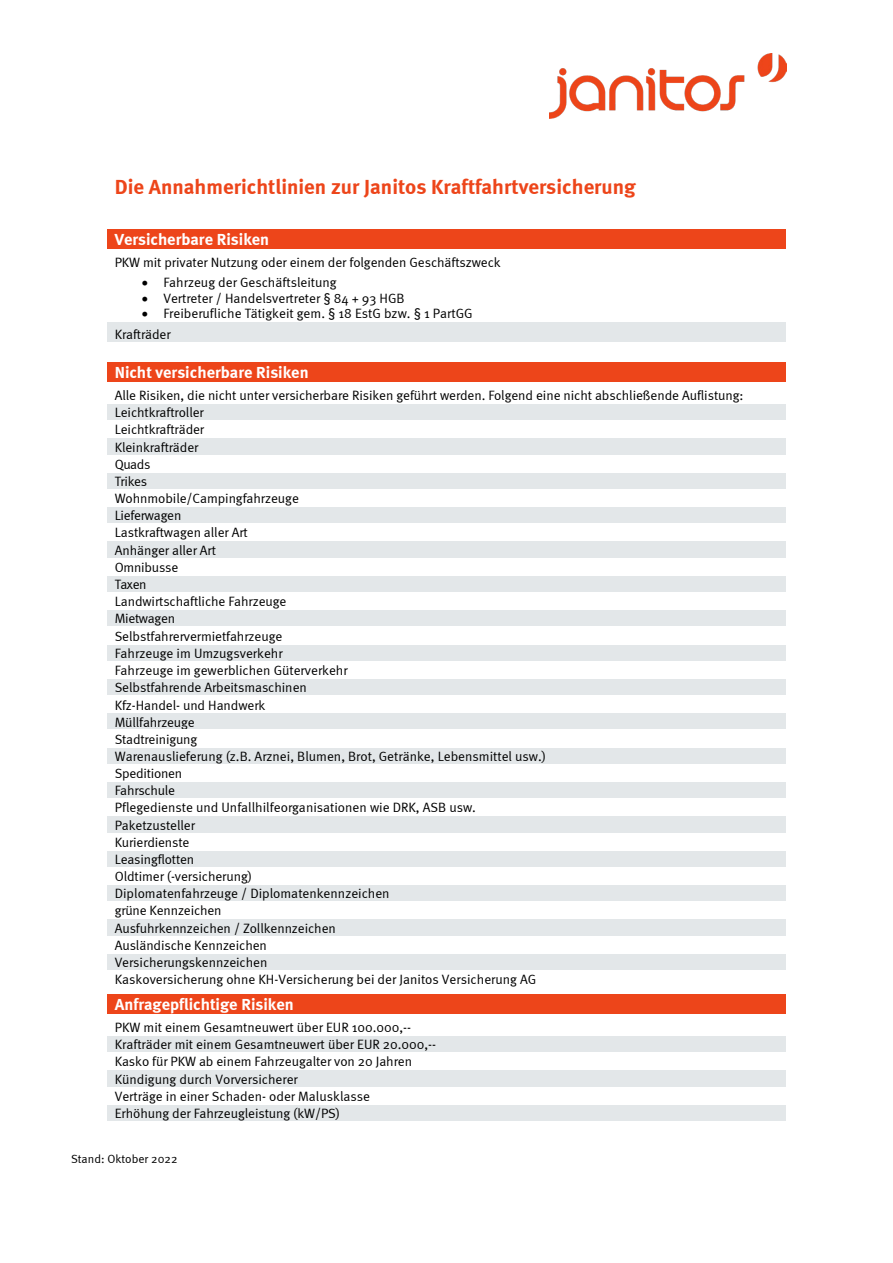
<style>
.page{position:relative;width:893px;height:1263px;background:#fff}
.page>*{position:absolute;margin:0;border:0;box-sizing:border-box;transform-origin:0 0}
.t1{font:700 21px "Meta";color:#ed451a}
.t2{font:700 16.5px "Meta";color:#fff}
.t3{font:13.5px "Meta Normal";letter-spacing:-.005em;color:#000}
.t4{font:13.5px "Meta Normal";letter-spacing:-.025em;color:#000}
.t5{font:12px "Meta Normal";color:#000}
</style>
<div class="page">
<img style="left:550px;top:53px;width:237px;height:66px">
<div style="left:107px;top:229px;width:679px;height:20px;background:#ed451a"></div>
<div style="left:107px;top:322px;width:679px;height:20px;background:#e3e7e9"></div>
<div style="left:107px;top:362px;width:679px;height:20px;background:#ed451a"></div>
<div style="left:107px;top:404px;width:679px;height:16px;background:#e3e7e9"></div>
<div style="left:107px;top:438px;width:679px;height:17px;background:#e3e7e9"></div>
<div style="left:107px;top:472px;width:679px;height:17px;background:#e3e7e9"></div>
<hr style="left:107px;top:472px;width:679px;height:1px;background:#fff">
<div style="left:107px;top:507px;width:679px;height:16px;background:#e3e7e9"></div>
<div style="left:107px;top:541px;width:679px;height:17px;background:#e3e7e9"></div>
<hr style="left:107px;top:541px;width:679px;height:1px;background:#fff">
<div style="left:107px;top:576px;width:679px;height:16px;background:#e3e7e9"></div>
<div style="left:107px;top:610px;width:679px;height:16px;background:#e3e7e9"></div>
<div style="left:107px;top:644px;width:679px;height:17px;background:#e3e7e9"></div>
<hr style="left:107px;top:644px;width:679px;height:1px;background:#fff">
<div style="left:107px;top:679px;width:679px;height:16px;background:#e3e7e9"></div>
<div style="left:107px;top:713px;width:679px;height:17px;background:#e3e7e9"></div>
<hr style="left:107px;top:713px;width:679px;height:1px;background:#fff">
<div style="left:107px;top:748px;width:679px;height:16px;background:#e3e7e9"></div>
<div style="left:107px;top:782px;width:679px;height:16px;background:#e3e7e9"></div>
<div style="left:107px;top:816px;width:679px;height:17px;background:#e3e7e9"></div>
<div style="left:107px;top:851px;width:679px;height:16px;background:#e3e7e9"></div>
<div style="left:107px;top:885px;width:679px;height:16px;background:#e3e7e9"></div>
<div style="left:107px;top:919px;width:679px;height:17px;background:#e3e7e9"></div>
<div style="left:107px;top:954px;width:679px;height:16px;background:#e3e7e9"></div>
<div style="left:107px;top:994px;width:679px;height:20px;background:#ed451a"></div>
<div style="left:107px;top:1035px;width:679px;height:17px;background:#e3e7e9"></div>
<hr style="left:107px;top:1035px;width:679px;height:1px;background:#fff">
<div style="left:107px;top:1070px;width:679px;height:17px;background:#e3e7e9"></div>
<div style="left:107px;top:1105px;width:679px;height:16px;background:#e3e7e9"></div>
<p class="t1" style="left:115px;top:174px;width:523px">Die Annahmerichtlinien zur Janitos Kraftfahrtversicherung</p>
<p class="t2" style="left:115px;top:230px;width:156px">Versicherbare Risiken</p>
<p class="t3" style="left:115px;top:255px;width:387px">PKW mit privater Nutzung oder einem der folgenden Geschäftszweck</p>
<p class="t3" style="left:142px;top:275px;width:196px">• Fahrzeug der Geschäftsleitung</p>
<p class="t3" style="left:142px;top:290px;width:264px">• Vertreter / Handelsvertreter § 84 + 93 HGB</p>
<p class="t3" style="left:142px;top:306px;width:332px">• Freiberufliche Tätigkeit gem. § 18 EstG bzw. § 1 PartGG</p>
<p class="t3" style="left:115px;top:327px;width:57px">Krafträder</p>
<p class="t2" style="left:115px;top:363px;width:195px">Nicht versicherbare Risiken</p>
<p class="t3" style="left:115px;top:388px;width:630px">Alle Risiken, die nicht unter versicherbare Risiken geführt werden. Folgend eine nicht abschließende Auflistung:</p>
<p class="t3" style="left:115px;top:405px;width:91px">Leichtkraftroller</p>
<p class="t3" style="left:115px;top:422px;width:91px">Leichtkrafträder</p>
<p class="t3" style="left:115px;top:439px;width:85px">Kleinkrafträder</p>
<p class="t3" style="left:115px;top:456px;width:37px">Quads</p>
<p class="t3" style="left:115px;top:473px;width:34px">Trikes</p>
<p class="t3" style="left:115px;top:491px;width:186px">Wohnmobile/Campingfahrzeuge</p>
<p class="t3" style="left:115px;top:508px;width:68px">Lieferwagen</p>
<p class="t3" style="left:115px;top:525px;width:134px">Lastkraftwagen aller Art</p>
<p class="t3" style="left:115px;top:542px;width:103px">Anhänger aller Art</p>
<p class="t3" style="left:115px;top:559px;width:65px">Omnibusse</p>
<p class="t3" style="left:115px;top:577px;width:33px">Taxen</p>
<p class="t3" style="left:115px;top:594px;width:173px">Landwirtschaftliche Fahrzeuge</p>
<p class="t4" style="left:115px;top:611px;width:62px">Mietwagen</p>
<p class="t3" style="left:115px;top:628px;width:169px">Selbstfahrervermietfahrzeuge</p>
<p class="t3" style="left:115px;top:645px;width:170px">Fahrzeuge im Umzugsverkehr</p>
<p class="t3" style="left:115px;top:662px;width:234px">Fahrzeuge im gewerblichen Güterverkehr</p>
<p class="t3" style="left:115px;top:680px;width:194px">Selbstfahrende Arbeitsmaschinen</p>
<p class="t3" style="left:115px;top:697px;width:152px">Kfz-Handel- und Handwerk</p>
<p class="t3" style="left:115px;top:714px;width:81px">Müllfahrzeuge</p>
<p class="t3" style="left:115px;top:731px;width:84px">Stadtreinigung</p>
<p class="t3" style="left:115px;top:748px;width:433px">Warenauslieferung (z.B. Arznei, Blumen, Brot, Getränke, Lebensmittel usw.)</p>
<p class="t3" style="left:115px;top:765px;width:69px">Speditionen</p>
<p class="t3" style="left:115px;top:783px;width:62px">Fahrschule</p>
<p class="t3" style="left:115px;top:800px;width:363px">Pflegedienste und Unfallhilfeorganisationen wie DRK, ASB usw.</p>
<p class="t3" style="left:115px;top:817px;width:82px">Paketzusteller</p>
<p class="t3" style="left:115px;top:834px;width:76px">Kurierdienste</p>
<p class="t3" style="left:115px;top:851px;width:81px">Leasingflotten</p>
<p class="t3" style="left:115px;top:869px;width:139px">Oldtimer (-versicherung)</p>
<p class="t3" style="left:115px;top:886px;width:276px">Diplomatenfahrzeuge / Diplomatenkennzeichen</p>
<p class="t3" style="left:115px;top:903px;width:108px">grüne Kennzeichen</p>
<p class="t3" style="left:115px;top:920px;width:223px">Ausfuhrkennzeichen / Zollkennzeichen</p>
<p class="t3" style="left:115px;top:938px;width:154px">Ausländische Kennzeichen</p>
<p class="t3" style="left:115px;top:954px;width:154px">Versicherungskennzeichen</p>
<p class="t3" style="left:115px;top:972px;width:423px">Kaskoversicherung ohne KH-Versicherung bei der Janitos Versicherung AG</p>
<p class="t2" style="left:115px;top:994px;width:181px">Anfragepflichtige Risiken</p>
<p class="t3" style="left:115px;top:1019px;width:298px">PKW mit einem Gesamtneuwert über EUR 100.000,--</p>
<p class="t3" style="left:115px;top:1036px;width:323px">Krafträder mit einem Gesamtneuwert über EUR 20.000,--</p>
<p class="t3" style="left:115px;top:1054px;width:299px">Kasko für PKW ab einem Fahrzeugalter von 20 Jahren</p>
<p class="t3" style="left:115px;top:1071px;width:185px">Kündigung durch Vorversicherer</p>
<p class="t3" style="left:115px;top:1088px;width:257px">Verträge in einer Schaden- oder Malusklasse</p>
<p class="t3" style="left:115px;top:1105px;width:227px">Erhöhung der Fahrzeugleistung (kW/PS)</p>
<p class="t5" style="left:71px;top:1152px;width:108px">Stand: Oktober 2022</p>
</div>
